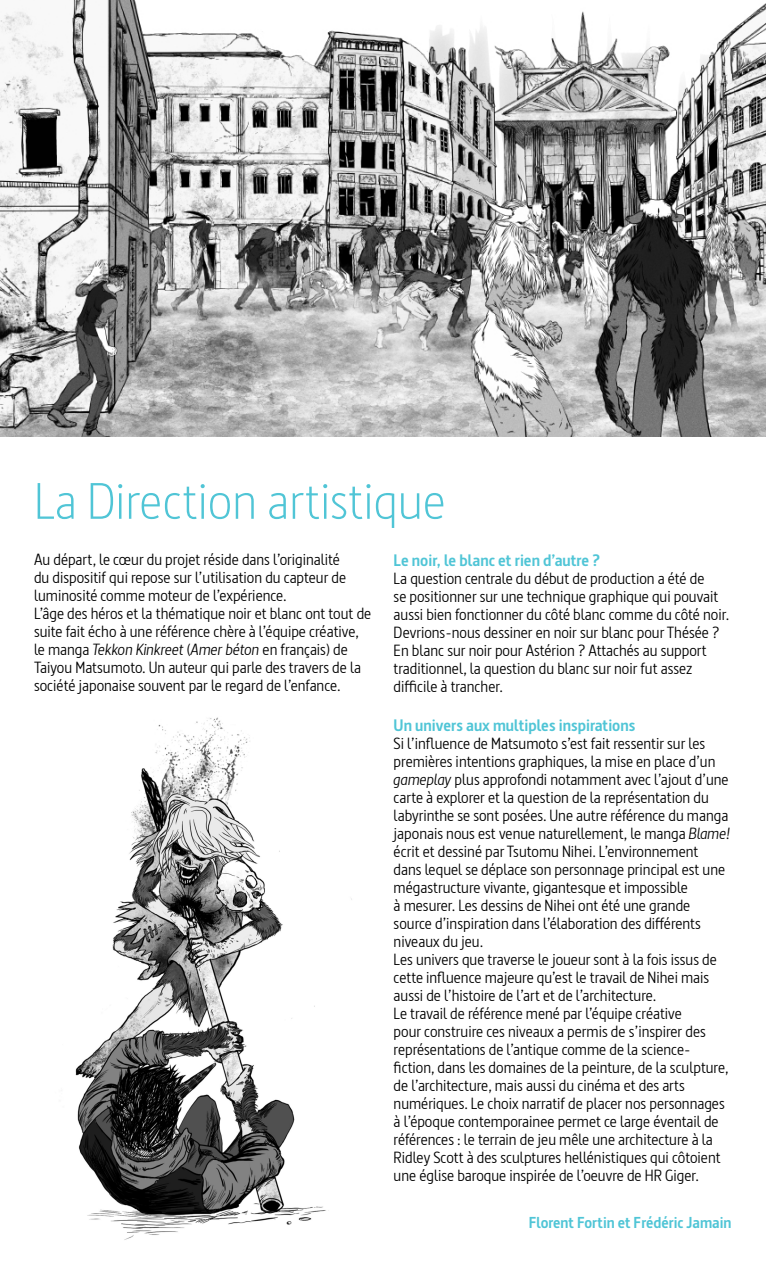
<style>
.page{position:relative;width:766px;height:1263px;background:#fff}
.page>*{position:absolute;margin:0;border:0;box-sizing:border-box;transform-origin:0 0}
.t1{font:300 51px "Barna";color:#50c5d6}
.t2{font:700 16.5px "Barna";color:#50c5d6}
.t3{font:15.75px/18px "Barna";color:#000}
.t4{font:700 15.75px "Barna";color:#50c5d6}
.s1{font-style:italic}
</style>
<div class="page">
<img style="left:75px;top:717px;width:277px;height:523px">
<img style="left:0;top:0;width:765px;height:437px">
<h1 class="t1" style="left:34px;top:470px;width:413px">La Direction artistique</h1>
<p class="t3" style="left:34px;top:550px;width:338px">Au départ, le cœur du projet réside dans l’originalité<br>du dispositif qui repose sur l’utilisation du capteur de luminosité comme moteur de l’expérience.<br>L’âge des héros et la thématique noir et blanc ont tout de suite fait écho à une référence chère à l’équipe créative, le manga <span class="s1">Tekkon Kinkreet</span> (<span class="s1">Amer béton</span> en français) de Taiyou Matsumoto. Un auteur qui parle des travers de la société japonaise souvent par le regard de l’enfance.</p>
<p class="t2" style="left:393px;top:550px;width:208px">Le noir, le blanc et rien d’autre ?</p>
<p class="t3" style="left:393px;top:569px;width:337px">La question centrale du début de production a été de<br>se positionner sur une technique graphique qui pouvait aussi bien fonctionner du côté blanc comme du côté noir.<br>Devrions-nous dessiner en noir sur blanc pour Thésée ?<br>En blanc sur noir pour Astérion ? Attachés au support traditionnel, la question du blanc sur noir fut assez difficile à trancher.</p>
<p class="t2" style="left:393px;top:715px;width:243px">Un univers aux multiples inspirations</p>
<p class="t3" style="left:393px;top:734px;width:338px">Si l’influence de Matsumoto s’est fait ressentir sur les premières intentions graphiques, la mise en place d’un <span class="s1">gameplay</span> plus approfondi notamment avec l’ajout d’une carte à explorer et la question de la représentation du labyrinthe se sont posées. Une autre référence du manga japonais nous est venue naturellement, le manga <span class="s1">Blame! </span>écrit et dessiné par Tsutomu Nihei. L’environnement dans lequel se déplace son personnage principal est une mégastructure vivante, gigantesque et impossible<br>à mesurer. Les dessins de Nihei ont été une grande source d’inspiration dans l’élaboration des différents niveaux du jeu.<br>Les univers que traverse le joueur sont à la fois issus de cette influence majeure qu’est le travail de Nihei mais aussi de l’histoire de l’art et de l’architecture.<br>Le travail de référence mené par l’équipe créative<br>pour construire ces niveaux a permis de s’inspirer des représentations de l’antique comme de la science&shy;fiction, dans les domaines de la peinture, de la sculpture, de l’architecture, mais aussi du cinéma et des arts numériques. Le choix narratif de placer nos personnages à l’époque contemporainee permet ce large éventail de références : le terrain de jeu mêle une architecture à la Ridley Scott à des sculptures hellénistiques qui côtoient une église baroque inspirée de l’oeuvre de HR Giger.</p>
<p class="t4" style="left:528px;top:1213px;width:204px">Florent Fortin et Frédéric Jamain</p>
</div>
